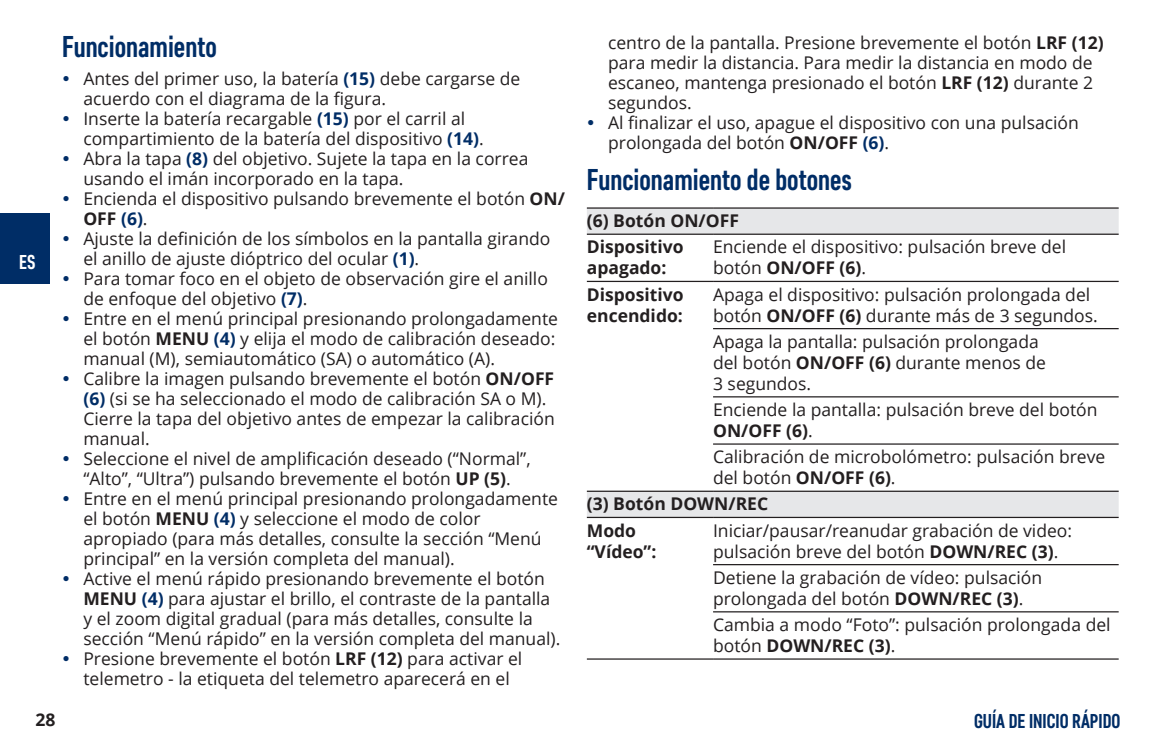
<style>
.page{position:relative;width:1170px;height:745px;background:#fff}
.page>*{position:absolute;margin:0;border:0;box-sizing:border-box;transform-origin:0 0}
.t1{font:700 30px "Core Sans D57 Cn";color:#002d66}
.t2{font:700 20px "Core Sans D57 Cn";color:#002d66}
.t3{font:700 20px "Core Sans D57 Cn";color:#fff}
.t4{font:17.5px/20px "Open Sans";color:#231f20}
.t5{font:700 17.5px/26.2px "Open Sans";color:#231f20}
.s1{font-weight:700;color:#002d66}
.s2{font-weight:700}
</style>
<div class="page">
<div style="left:0;top:213px;width:50px;height:70px;background:#002d66"></div>
<svg style="left:587px;top:208px;width:531px;height:308px"></svg>
<hr style="left:587px;top:207px;width:126px;height:1px;background:#231f20">
<hr style="left:713px;top:207px;width:405px;height:1px;background:#231f20">
<hr style="left:587px;top:233px;width:126px;height:2px;background:#231f20">
<hr style="left:713px;top:233px;width:405px;height:2px;background:#231f20">
<hr style="left:587px;top:280px;width:126px;height:2px;background:#231f20">
<hr style="left:713px;top:280px;width:405px;height:2px;background:#231f20">
<hr style="left:713px;top:328px;width:405px;height:1px;background:#231f20">
<hr style="left:713px;top:396px;width:405px;height:1px;background:#231f20">
<hr style="left:713px;top:443px;width:405px;height:1px;background:#231f20">
<hr style="left:587px;top:490px;width:126px;height:1px;background:#231f20">
<hr style="left:713px;top:490px;width:405px;height:1px;background:#231f20">
<hr style="left:587px;top:516px;width:126px;height:1px;background:#231f20">
<hr style="left:713px;top:516px;width:405px;height:1px;background:#231f20">
<hr style="left:713px;top:563px;width:405px;height:2px;background:#231f20">
<hr style="left:713px;top:610px;width:405px;height:2px;background:#231f20">
<hr style="left:587px;top:658px;width:126px;height:1px;background:#231f20">
<hr style="left:713px;top:658px;width:405px;height:1px;background:#231f20">
<p class="t3" style="left:19px;top:250px;width:18px">ES</p>
<h1 class="t1" style="left:62px;top:29px;width:156px">Funcionamiento</h1>
<p class="t4" style="left:83px;top:68px;width:483px">Antes del primer uso, la batería <span class="s1">(15)</span> debe cargarse de acuerdo con el diagrama de la figura.<br>Inserte la batería recargable <span class="s1">(15)</span> por el carril al compartimiento de la batería del dispositivo <span class="s1">(14)</span>.<br>Abra la tapa <span class="s1">(8)</span> del objetivo. Sujete la tapa en la correa usando el imán incorporado en la tapa.<br>Encienda el dispositivo pulsando brevemente el botón <span class="s2">ON/ OFF</span> <span class="s1">(6)</span>.<br>Ajuste la definición de los símbolos en la pantalla girando el anillo de ajuste dióptrico del ocular <span class="s1">(1)</span>.<br>Para tomar foco en el objeto de observación gire el anillo de enfoque del objetivo <span class="s1">(7)</span>.<br>Entre en el menú principal presionando prolongadamente el botón <span class="s2">MENU</span> <span class="s1">(4)</span> y elija el modo de calibración deseado: manual (M), semiautomático (SA) o automático (A).<br>Calibre la imagen pulsando brevemente el botón <span class="s2">ON/OFF </span><span class="s1">(6)</span> (si se ha seleccionado el modo de calibración SA o M).<br>Cierre la tapa del objetivo antes de empezar la calibración manual.<br>Seleccione el nivel de amplificación deseado (“Normal”, “Alto”, “Ultra”) pulsando brevemente el botón <span class="s2">UP (5)</span>.<br>Entre en el menú principal presionando prolongadamente el botón <span class="s2">MENU</span> <span class="s1">(4)</span> y seleccione el modo de color apropiado (para más detalles, consulte la sección “Menú principal” en la versión completa del manual).<br>Active el menú rápido presionando brevemente el botón <span class="s2">MENU</span> <span class="s1">(4)</span> para ajustar el brillo, el contraste de la pantalla<br>y el zoom digital gradual (para más detalles, consulte la sección “Menú rápido” en la versión completa del manual).<br>Presione brevemente el botón <span class="s2">LRF (12)</span> para activar el telemetro - la etiqueta del telemetro aparecerá en el</p>
<p class="t4" style="left:608px;top:32px;width:497px">centro de la pantalla. Presione brevemente el botón <span class="s2">LRF (12) </span>para medir la distancia. Para medir la distancia en modo de escaneo, mantenga presionado el botón <span class="s2">LRF (12)</span> durante 2 segundos.<br>Al finalizar el uso, apague el dispositivo con una pulsación prolongada del botón <span class="s2">ON/OFF</span> <span class="s1">(6)</span>.</p>
<h1 class="t1" style="left:587px;top:161px;width:267px">Funcionamiento de botones</h1>
<p class="t5" style="left:587px;top:207px;width:154px">(6) Botón ON/OFF<br>Dispositivo</p>
<p class="t5" style="left:587px;top:254px;width:81px">apagado:</p>
<p class="t4" style="left:713px;top:236px;width:354px;line-height:21px">Enciende el dispositivo: pulsación breve del botón <span class="s2">ON/OFF (6)</span>.</p>
<p class="t5" style="left:587px;top:283px;width:98px;line-height:21px">Dispositivo encendido:</p>
<p class="t4" style="left:713px;top:283px;width:386px;line-height:21px">Apaga el dispositivo: pulsación prolongada del botón <span class="s2">ON/OFF (6)</span> durante más de 3 segundos.</p>
<p class="t4" style="left:713px;top:330px;width:334px;line-height:21px">Apaga la pantalla: pulsación prolongada del botón <span class="s2">ON/OFF (6)</span> durante menos de<br>3 segundos.</p>
<p class="t4" style="left:713px;top:398px;width:386px;line-height:21px">Enciende la pantalla: pulsación breve del botón<br><span class="s2">ON/OFF (6)</span>.</p>
<p class="t4" style="left:713px;top:445px;width:394px;line-height:21px">Calibración de microbolómetro: pulsación breve del botón <span class="s2">ON/OFF (6)</span>.</p>
<p class="t5" style="left:587px;top:490px;width:183px">(3) Botón DOWN/REC<br>Modo</p>
<p class="t5" style="left:587px;top:537px;width:71px">“Vídeo”:</p>
<p class="t4" style="left:713px;top:519px;width:360px;line-height:21px">Iniciar/pausar/reanudar grabación de video: pulsación breve del botón <span class="s2">DOWN/REC (3)</span>.</p>
<p class="t4" style="left:713px;top:566px;width:331px;line-height:21px">Detiene la grabación de vídeo: pulsación prolongada del botón <span class="s2">DOWN/REC (3)</span>.</p>
<p class="t4" style="left:713px;top:613px;width:399px;line-height:21px">Cambia a modo “Foto”: pulsación prolongada del botón <span class="s2">DOWN/REC (3)</span>.</p>
<p class="t5" style="left:35px;top:706px;width:21px">28</p>
<p class="t2" style="left:973px;top:708px;width:148px">GUÍA DE INICIO RÁPIDO</p>
</div>
